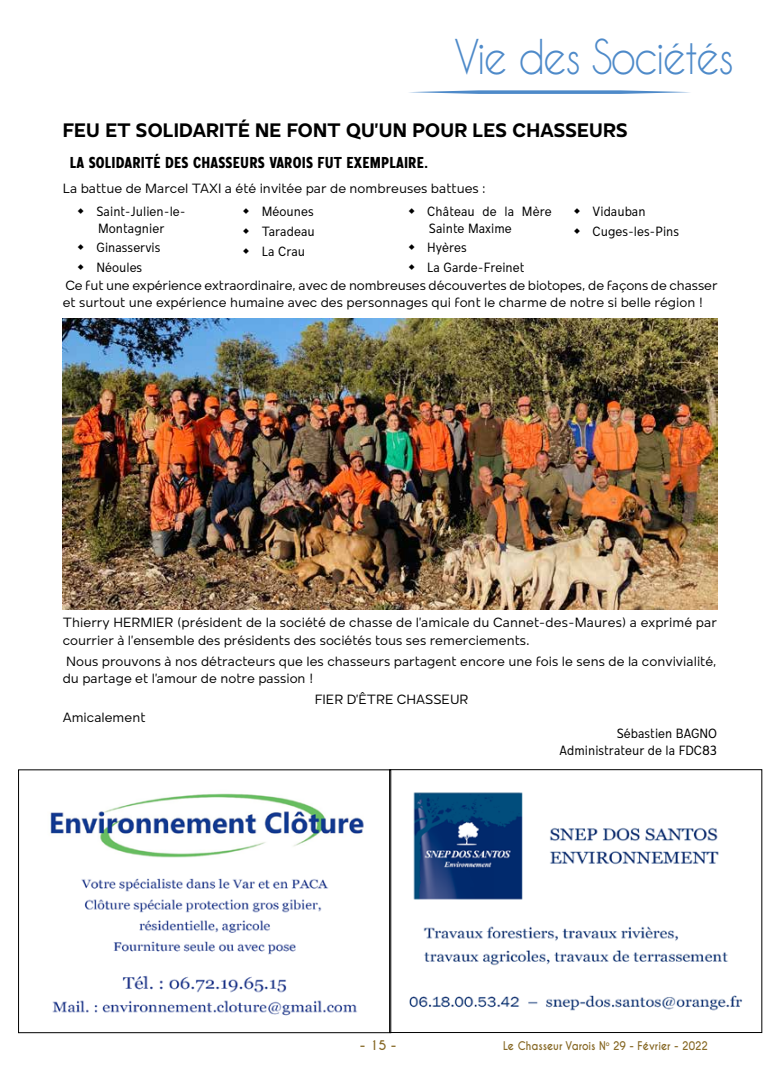
<style>
.page{position:relative;width:780px;height:1088px;background:#fff}
.page>*{position:absolute;margin:0;border:0;box-sizing:border-box;transform-origin:0 0}
.t1{font:45px "Caviar Dreams";letter-spacing:-.04em;color:#4e8ac9;scale:.9 1}
.t2{font:700 20px "Mollen Personal Use";letter-spacing:.01em;color:#000}
.t3{font:700 condensed 16.25px "Mollen Personal Use";letter-spacing:.01em;color:#000}
.t4{font:13.75px/17.5px "Mollen Personal Use";color:#000}
.t5{font:condensed 13.75px/19.8px "Mollen Personal Use";color:#000}
.t6{font:700 12.5px "Caviar Dreams";color:#876926}
.t7{font:700 11.25px "Caviar Dreams";color:#876926;scale:.9 1}
</style>
<div class="page">
<img style="left:63px;top:319px;width:654px;height:291px">
<img style="left:50px;top:793px;width:314px;height:223px">
<div style="left:18px;top:770px;width:373px;height:263px;border:1px solid #000"></div>
<img style="left:409px;top:792px;width:334px;height:219px">
<div style="left:389px;top:769px;width:373px;height:263px;border:1px solid #000"></div>
<svg style="left:409px;top:90px;width:281px;height:4px"></svg>
<h1 class="t1" style="left:454px;top:30px;width:312px">Vie des Sociétés</h1>
<h2 class="t2" style="left:63px;top:118px;width:566px">FEU ET SOLIDARITÉ NE FONT QU’UN POUR LES CHASSEURS</h2>
<p class="t3" style="left:70px;top:154px;width:360px">LA SOLIDARITÉ DES CHASSEURS VAROIS FUT EXEMPLAIRE.</p>
<p class="t4" style="left:63px;top:179px;width:424px">La battue de Marcel TAXI a été invitée par de nombreuses battues :</p>
<p class="t5" style="left:96px;top:203px;width:91px;line-height:16.2px">Saint-Julien-le-<br>Montagnier</p>
<p class="t5" style="left:96px;top:238px;width:65px">Ginasservis<br>Néoules</p>
<p class="t5" style="left:262px;top:202px;width:54px;text-align:justify">Méounes Taradeau La Crau</p>
<p class="t5" style="left:427px;top:203px;width:126px;line-height:16.2px">Château de la Mère<br>Sainte Maxime</p>
<p class="t5" style="left:592px;top:202px;width:88px">Vidauban<br>Cuges-les-Pins</p>
<p class="t5" style="left:427px;top:238px;width:99px">Hyères<br>La Garde-Freinet</p>
<p class="t4" style="left:63px;top:276px;width:656px">Ce fut une expérience extraordinaire, avec de nombreuses découvertes de biotopes, de façons de chasser et surtout une expérience humaine avec des personnages qui font le charme de notre si belle région !</p>
<p class="t4" style="left:63px;top:614px;width:656px">Thierry HERMIER (président de la société de chasse de l’amicale du Cannet-des-Maures) a exprimé par courrier à l’ensemble des présidents des sociétés tous ses remerciements.</p>
<p class="t4" style="left:63px;top:652px;width:655px">Nous prouvons à nos détracteurs que les chasseurs partagent encore une fois le sens de la convivialité, du partage et l’amour de notre passion !</p>
<p class="t4" style="left:315px;top:691px;width:155px">FIER D’ÊTRE CHASSEUR</p>
<p class="t4" style="left:63px;top:708px;width:84px">Amicalement</p>
<p class="t5" style="left:559px;top:725px;width:159px;line-height:16.2px;text-align:right">Sébastien BAGNO<br>Administrateur de la FDC83</p>
<p class="t6" style="left:360px;top:1038px;width:38px">- 15 -</p>
<p class="t7" style="left:503px;top:1039px;width:229px">Le Chasseur Varois N<sup>o</sup> 29 - Février - 2022</p>
</div>
